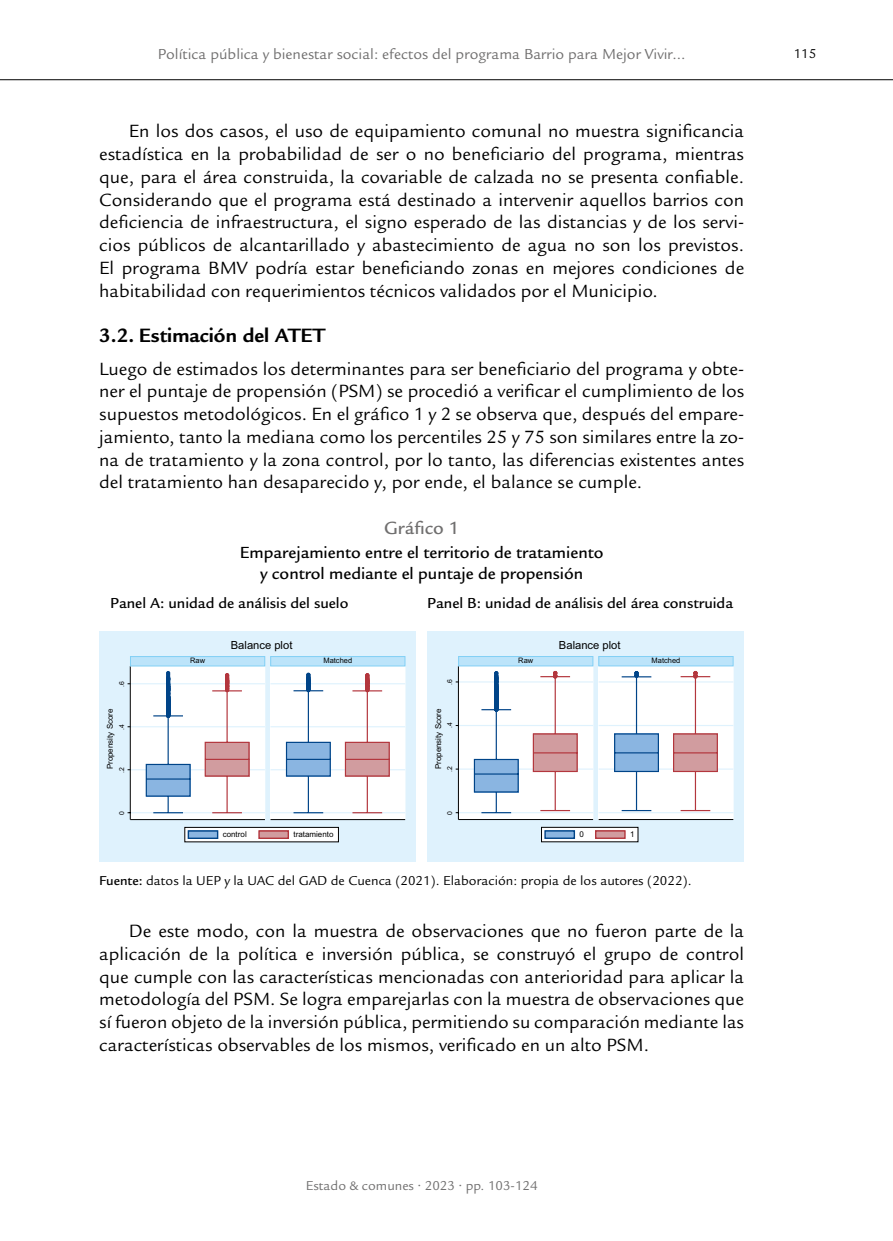
<style>
.page{position:relative;width:893px;height:1241px;background:#fff}
.page>*{position:absolute;margin:0;border:0;box-sizing:border-box;transform-origin:0 0}
.t1{font:700 21px "Legacy Sans Std";color:#000}
.t2{font:19.25px/22.8px "Legacy Sans Std";color:#000;text-align:justify}
.t3{font:500 19.25px "Legacy Sans Std";color:#706f6f}
.t4{font:500 17.5px/21px "Legacy Sans Std";color:#000;text-align:center}
.t5{font:15.75px "Legacy Sans Std";color:#706f6f}
.t6{font:500 15.75px "Legacy Sans Std";color:#000}
.t7{font:14px "Legacy Sans Std";color:#000}
.t8{font:14px "Legacy Sans Std";color:#706f6f}
.t9{font:11.2px "Arial";color:#000}
.t10{font:8.05px "Arial";color:#000}
.t11{font:7.52px "Arial";color:#000}
.t12{font:6.83px "Arial";color:#000}
.s1{font-weight:500}
</style>
<div class="page">
<hr style="left:0;top:79px;width:893px;height:1px;background:#000">
<div style="left:427px;top:631px;width:317px;height:230px;background:#dff2fd"></div>
<div style="left:458px;top:666px;width:135px;height:153px;background:#fff"></div>
<div style="left:458px;top:665px;width:135px;height:154px;border:1px solid #fff"></div>
<hr style="left:458px;top:812px;width:135px;height:1px;background:#dff2fd">
<hr style="left:458px;top:768px;width:135px;height:1px;background:#dff2fd">
<hr style="left:458px;top:724px;width:135px;height:2px;background:#dff2fd">
<hr style="left:458px;top:681px;width:135px;height:1px;background:#dff2fd">
<div style="left:599px;top:666px;width:134px;height:153px;background:#fff"></div>
<div style="left:598px;top:665px;width:135px;height:154px;border:1px solid #fff"></div>
<hr style="left:599px;top:812px;width:134px;height:1px;background:#dff2fd">
<hr style="left:599px;top:768px;width:134px;height:1px;background:#dff2fd">
<hr style="left:599px;top:724px;width:134px;height:2px;background:#dff2fd">
<hr style="left:599px;top:681px;width:134px;height:1px;background:#dff2fd">
<svg style="left:473px;top:671px;width:47px;height:142px"></svg>
<svg style="left:532px;top:671px;width:47px;height:140px"></svg>
<svg style="left:613px;top:671px;width:47px;height:140px"></svg>
<svg style="left:672px;top:670px;width:47px;height:141px"></svg>
<hr style="left:458px;top:666px;width:1px;height:153px;background:#000">
<hr style="left:458px;top:819px;width:135px;height:1px;background:#000">
<hr style="left:599px;top:819px;width:134px;height:1px;background:#000">
<div style="left:458px;top:656px;width:135px;height:10px;background:#bce4fa"></div>
<div style="left:458px;top:656px;width:135px;height:10px;border:1px solid #83d0f5"></div>
<div style="left:599px;top:656px;width:134px;height:10px;background:#bce4fa"></div>
<div style="left:598px;top:656px;width:135px;height:10px;border:1px solid #83d0f5"></div>
<div style="left:541px;top:827px;width:97px;height:14px;background:#fff"></div>
<div style="left:541px;top:826px;width:97px;height:16px;border:1px solid #000"></div>
<div style="left:545px;top:830px;width:30px;height:8px;background:#8ab5e1"></div>
<div style="left:544px;top:830px;width:31px;height:8px;border:1px solid #048"></div>
<div style="left:595px;top:830px;width:30px;height:8px;background:#d19c9f"></div>
<div style="left:595px;top:830px;width:31px;height:8px;border:1px solid #b3363d"></div>
<div style="left:99px;top:631px;width:317px;height:231px;background:#dff2fd"></div>
<div style="left:130px;top:666px;width:135px;height:153px;background:#fff"></div>
<div style="left:130px;top:666px;width:135px;height:153px;border:1px solid #fff"></div>
<hr style="left:130px;top:812px;width:135px;height:1px;background:#dff2fd">
<hr style="left:130px;top:769px;width:135px;height:1px;background:#dff2fd">
<hr style="left:130px;top:726px;width:135px;height:1px;background:#dff2fd">
<hr style="left:130px;top:683px;width:135px;height:1px;background:#dff2fd">
<div style="left:270px;top:666px;width:135px;height:153px;background:#fff"></div>
<div style="left:270px;top:666px;width:135px;height:153px;border:1px solid #fff"></div>
<hr style="left:270px;top:812px;width:135px;height:1px;background:#dff2fd">
<hr style="left:270px;top:769px;width:135px;height:1px;background:#dff2fd">
<hr style="left:270px;top:726px;width:135px;height:1px;background:#dff2fd">
<hr style="left:270px;top:683px;width:135px;height:1px;background:#dff2fd">
<svg style="left:145px;top:671px;width:46px;height:142px"></svg>
<svg style="left:204px;top:673px;width:46px;height:140px"></svg>
<svg style="left:285px;top:672px;width:47px;height:141px"></svg>
<svg style="left:344px;top:673px;width:47px;height:140px"></svg>
<hr style="left:130px;top:666px;width:1px;height:153px;background:#000">
<hr style="left:130px;top:819px;width:135px;height:1px;background:#000">
<hr style="left:270px;top:819px;width:135px;height:1px;background:#000">
<div style="left:130px;top:656px;width:135px;height:10px;background:#bce4fa"></div>
<div style="left:130px;top:656px;width:135px;height:10px;border:1px solid #83d0f5"></div>
<div style="left:270px;top:656px;width:135px;height:10px;background:#bce4fa"></div>
<div style="left:270px;top:656px;width:135px;height:10px;border:1px solid #83d0f5"></div>
<div style="left:185px;top:827px;width:154px;height:15px;background:#fff"></div>
<div style="left:184px;top:826px;width:155px;height:16px;border:1px solid #000"></div>
<div style="left:188px;top:830px;width:30px;height:8px;background:#8ab5e1"></div>
<div style="left:188px;top:830px;width:30px;height:8px;border:1px solid #048"></div>
<div style="left:259px;top:830px;width:30px;height:8px;background:#d19c9f"></div>
<div style="left:258px;top:830px;width:31px;height:8px;border:1px solid #b3363d"></div>
<p class="t5" style="left:158px;top:45px;width:529px">Política pública y bienestar social: efectos del programa Barrio para Mejor Vivir...</p>
<p class="t2" style="left:99px;top:120px;width:646px;text-indent:30px">En los dos casos, el uso de equipamiento comunal no muestra significancia estadística en la probabilidad de ser o no beneficiario del programa, mientras que, para el área construida, la covariable de calzada no se presenta confiable.<br>Considerando que el programa está destinado a intervenir aquellos barrios con deficiencia de infraestructura, el signo esperado de las distancias y de los servi&shy;cios públicos de alcantarillado y abastecimiento de agua no son los previstos.<br>El programa BMV podría estar beneficiando zonas en mejores condiciones de habitabilidad con requerimientos técnicos validados por el Municipio.</p>
<p class="t1" style="left:99px;top:323px;width:227px">3.2. Estimación del ATET</p>
<p class="t2" style="left:99px;top:357px;width:646px">Luego de estimados los determinantes para ser beneficiario del programa y obte&shy;ner el puntaje de propensión (PSM) se procedió a verificar el cumplimiento de los supuestos metodológicos. En el gráfico 1 y 2 se observa que, después del empare&shy;jamiento, tanto la mediana como los percentiles 25 y 75 son similares entre la zo&shy;na de tratamiento y la zona control, por lo tanto, las diferencias existentes antes del tratamiento han desaparecido y, por ende, el balance se cumple.</p>
<p class="t3" style="left:384px;top:517px;width:76px">Gráfico 1</p>
<p class="t4" style="left:240px;top:541px;width:365px">Emparejamiento entre el territorio de tratamiento y control mediante el puntaje de propensión</p>
<p class="t6" style="left:110px;top:593px;width:240px">Panel A: unidad de análisis del suelo</p>
<p class="t6" style="left:427px;top:593px;width:307px">Panel B: unidad de análisis del área construida</p>
<p class="t9" style="left:231px;top:637px;width:63px">Balance plot</p>
<p class="t9" style="left:559px;top:637px;width:63px">Balance plot</p>
<p class="t11" style="left:190px;top:655px;width:16px">Raw</p>
<p class="t11" style="left:323px;top:655px;width:30px">Matched</p>
<p class="t11" style="left:518px;top:655px;width:16px">Raw</p>
<p class="t11" style="left:652px;top:655px;width:30px">Matched</p>
<p class="t12" style="left:117px;top:686px;width:7px;rotate:-90deg">.6</p>
<p class="t12" style="left:445px;top:684px;width:7px;rotate:-90deg">.6</p>
<p class="t10" style="left:105px;top:769px;width:62px;rotate:-90deg">Propensity Score</p>
<p class="t12" style="left:117px;top:729px;width:7px;rotate:-90deg">.4</p>
<p class="t12" style="left:117px;top:772px;width:7px;rotate:-90deg">.2</p>
<p class="t10" style="left:433px;top:769px;width:62px;rotate:-90deg">Propensity Score</p>
<p class="t12" style="left:445px;top:728px;width:7px;rotate:-90deg">.4</p>
<p class="t12" style="left:445px;top:771px;width:7px;rotate:-90deg">.2</p>
<p class="t12" style="left:117px;top:814px;width:5px;rotate:-90deg">0</p>
<p class="t12" style="left:445px;top:814px;width:5px;rotate:-90deg">0</p>
<p class="t10" style="left:223px;top:829px;width:26px">control</p>
<p class="t10" style="left:293px;top:829px;width:42px">tratamiento</p>
<p class="t10" style="left:579px;top:829px;width:6px">0</p>
<p class="t10" style="left:630px;top:829px;width:6px">1</p>
<p class="t7" style="left:99px;top:872px;width:594px"><span class="s1">Fuente:</span> datos la UEP y la UAC del GAD de Cuenca (2021). Elaboración: propia de los autores (2022).</p>
<p class="t2" style="left:99px;top:919px;width:646px;text-indent:30px">De este modo, con la muestra de observaciones que no fueron parte de la aplicación de la política e inversión pública, se construyó el grupo de control que cumple con las características mencionadas con anterioridad para aplicar la metodología del PSM. Se logra emparejarlas con la muestra de observaciones que sí fueron objeto de la inversión pública, permitiendo su comparación mediante las características observables de los mismos, verificado en un alto PSM.</p>
<p class="t8" style="left:306px;top:1177px;width:233px">Estado &amp; comunes • 2023 • pp. 103-124</p>
<p class="t7" style="left:794px;top:46px;width:24px">115</p>
</div>
